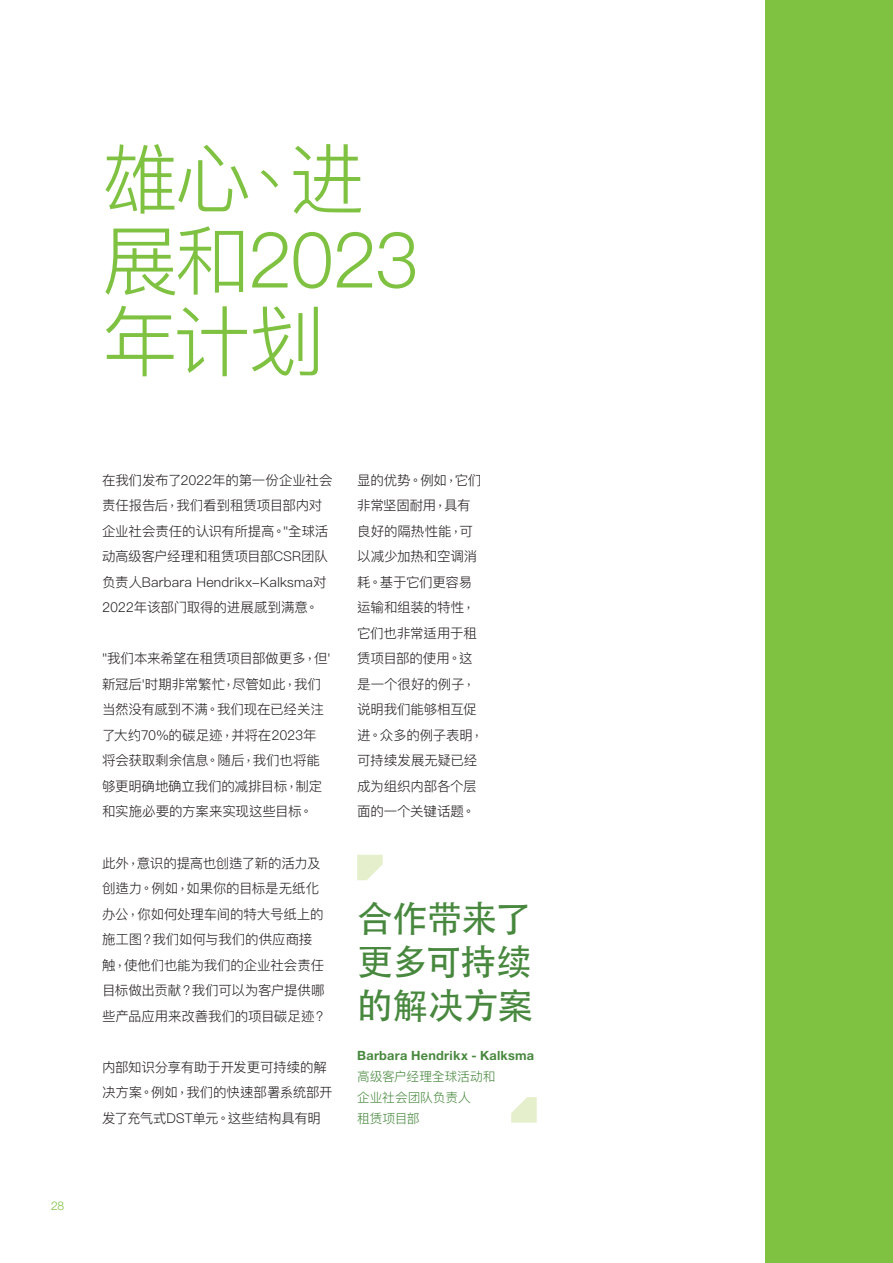
<style>
.page{position:relative;width:893px;height:1263px;background:#fff}
.page>*{position:absolute;margin:0;border:0;box-sizing:border-box;transform-origin:0 0}
.t1{font:300 76.35px/81.2px "Ping Fang HK";letter-spacing:-.045em;color:#7fc241}
.t2{font:500 36px/43.5px "ST Heiti SC";letter-spacing:-.035em;color:#48883e;text-align:justify}
.t3{font:300 13.5px/25.5px "Ping Fang HK";letter-spacing:-.015em;color:#231f20}
.t4{font:300 12.75px/21px "Ping Fang HK";letter-spacing:-.015em;color:#48883e}
.t5{font:700 12.75px "Helvetica Neue LT Std";letter-spacing:.02em;color:#48883e}
.t6{font:300 12px "Helvetica Neue LT Std";color:#7fc241}
</style>
<div class="page">
<div style="left:765px;top:0;width:128px;height:1263px;background:#7fc241"></div>
<svg style="left:357px;top:855px;width:26px;height:25px"></svg>
<svg style="left:511px;top:1097px;width:26px;height:26px"></svg>
<p class="t1" style="left:102px;top:138px;width:319px">雄心、进展和2023年计划</p>
<p class="t6" style="left:51px;top:1198px;width:15px">28</p>
<p class="t3" style="left:102px;top:467px;width:232px">在我们发布了2022年的第一份企业社会责任报告后，我们看到租赁项目部内对企业社会责任的认识有所提高。"全球活动高级客户经理和租赁项目部CSR团队负责人Barbara Hendrikx-Kalksma对<br>2022年该部门取得的进展感到满意。</p>
<p class="t3" style="left:102px;top:646px;width:230px">"我们本来希望在租赁项目部做更多，但'新冠后'时期非常繁忙，尽管如此，我们当然没有感到不满。我们现在已经关注了大约70%的碳足迹，并将在2023年将会获取剩余信息。随后，我们也将能够更明确地确立我们的减排目标，制定和实施必要的方案来实现这些目标。</p>
<p class="t3" style="left:102px;top:850px;width:226px">此外，意识的提高也创造了新的活力及创造力。例如，如果你的目标是无纸化办公，你如何处理车间的特大号纸上的施工图？我们如何与我们的供应商接触，使他们也能为我们的企业社会责任目标做出贡献？我们可以为客户提供哪些产品应用来改善我们的项目碳足迹？</p>
<p class="t3" style="left:102px;top:1054px;width:232px">内部知识分享有助于开发更可持续的解决方案。例如，我们的快速部署系统部开发了充气式DST单元。这些结构具有明</p>
<p class="t3" style="left:357px;top:467px;width:128px">显的优势。例如，它们非常坚固耐用，具有良好的隔热性能，可以减少加热和空调消耗。基于它们更容易运输和组装的特性，它们也非常适用于租赁项目部的使用。这是一个很好的例子，说明我们能够相互促进。众多的例子表明，可持续发展无疑已经成为组织内部各个层面的一个关键话题。</p>
<p class="t2" style="left:357px;top:895px;width:178px">合作带来了更多可持续的解决方案</p>
<p class="t5" style="left:357px;top:1047px;width:179px">Barbara Hendrikx - Kalksma</p>
<p class="t4" style="left:357px;top:1065px;width:140px">高级客户经理全球活动和企业社会团队负责人</p>
<p class="t4" style="left:357px;top:1107px;width:64px">租赁项目部</p>
</div>
